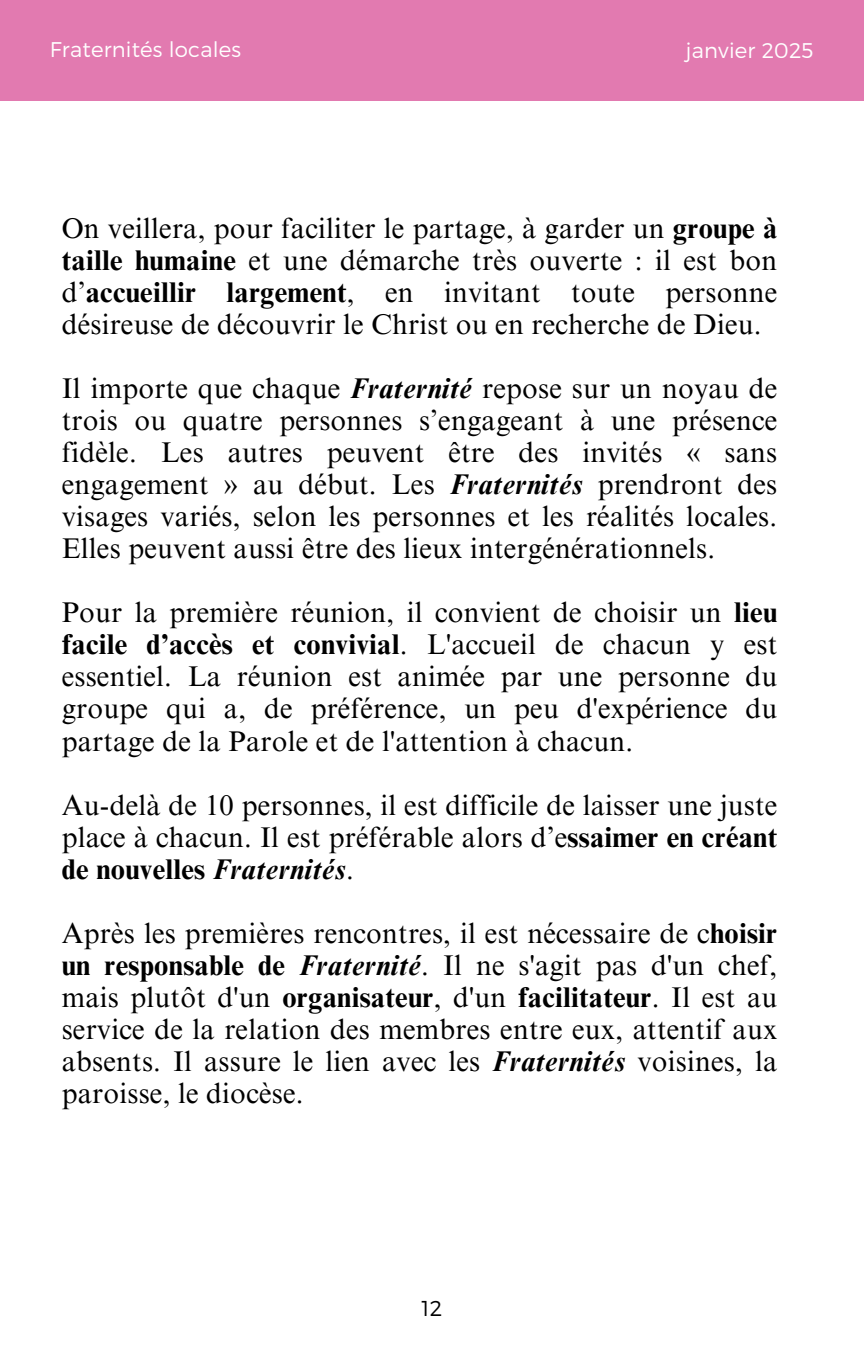
<style>
.page{position:relative;width:864px;height:1350px;background:#fff}
.page>*{position:absolute;margin:0;border:0;box-sizing:border-box;transform-origin:0 0}
.t1{font:28.57px/31.9px "Times NRMT Pro";letter-spacing:.01em;color:#000;text-align:justify}
.t2{font:300 21.6px "Montserrat";color:#000}
.t3{font:300 21.15px "Montserrat";letter-spacing:.01em;color:#fff}
.s1{font-weight:700}
.s2{font-weight:700;font-style:italic}
</style>
<div class="page">
<div style="left:0;top:0;width:864px;height:101px;background:#e27ab0"></div>
<p class="t3" style="left:50px;top:37px;width:193px">Fraternités locales</p>
<p class="t3" style="left:686px;top:38px;width:129px">janvier 2025</p>
<p class="t1" style="left:62px;top:213px;width:717px">On veillera, pour faciliter le partage, à garder un <span class="s1">groupe à taille humaine</span> et une démarche très ouverte : il est bon d’<span class="s1">accueillir largement</span>, en invitant toute personne désireuse de découvrir le Christ ou en recherche de Dieu.</p>
<p class="t1" style="left:62px;top:374px;width:717px">Il importe que chaque <span class="s2">Fraternité</span> repose sur un noyau de trois ou quatre personnes s’engageant à une présence fidèle. Les autres peuvent être des invités « sans engagement » au début. Les <span class="s2">Fraternités</span> prendront des visages variés, selon les personnes et les réalités locales.<br>Elles peuvent aussi être des lieux intergénérationnels.</p>
<p class="t1" style="left:62px;top:598px;width:717px">Pour la première réunion, il convient de choisir un <span class="s1">lieu facile d’accès et convivial</span>. L'accueil de chacun y est essentiel. La réunion est animée par une personne du groupe qui a, de préférence, un peu d'expérience du partage de la Parole et de l'attention à chacun.</p>
<p class="t1" style="left:62px;top:791px;width:717px">Au-delà de 10 personnes, il est difficile de laisser une juste place à chacun. Il est préférable alors d’e<span class="s1">ssaimer en créant de nouvelles</span> <span class="s2">Fraternités</span>.</p>
<p class="t1" style="left:62px;top:919px;width:717px">Après les premières rencontres, il est nécessaire de c<span class="s1">hoisir un responsable de</span> <span class="s2">Fraternité</span>. Il ne s'agit pas d'un chef, mais plutôt d'un <span class="s1">organisateur</span>, d'un <span class="s1">facilitateur</span>. Il est au service de la relation des membres entre eux, attentif aux absents. Il assure le lien avec les <span class="s2">Fraternités</span> voisines, la paroisse, le diocèse.</p>
<p class="t2" style="left:422px;top:1295px;width:22px">12</p>
</div>
